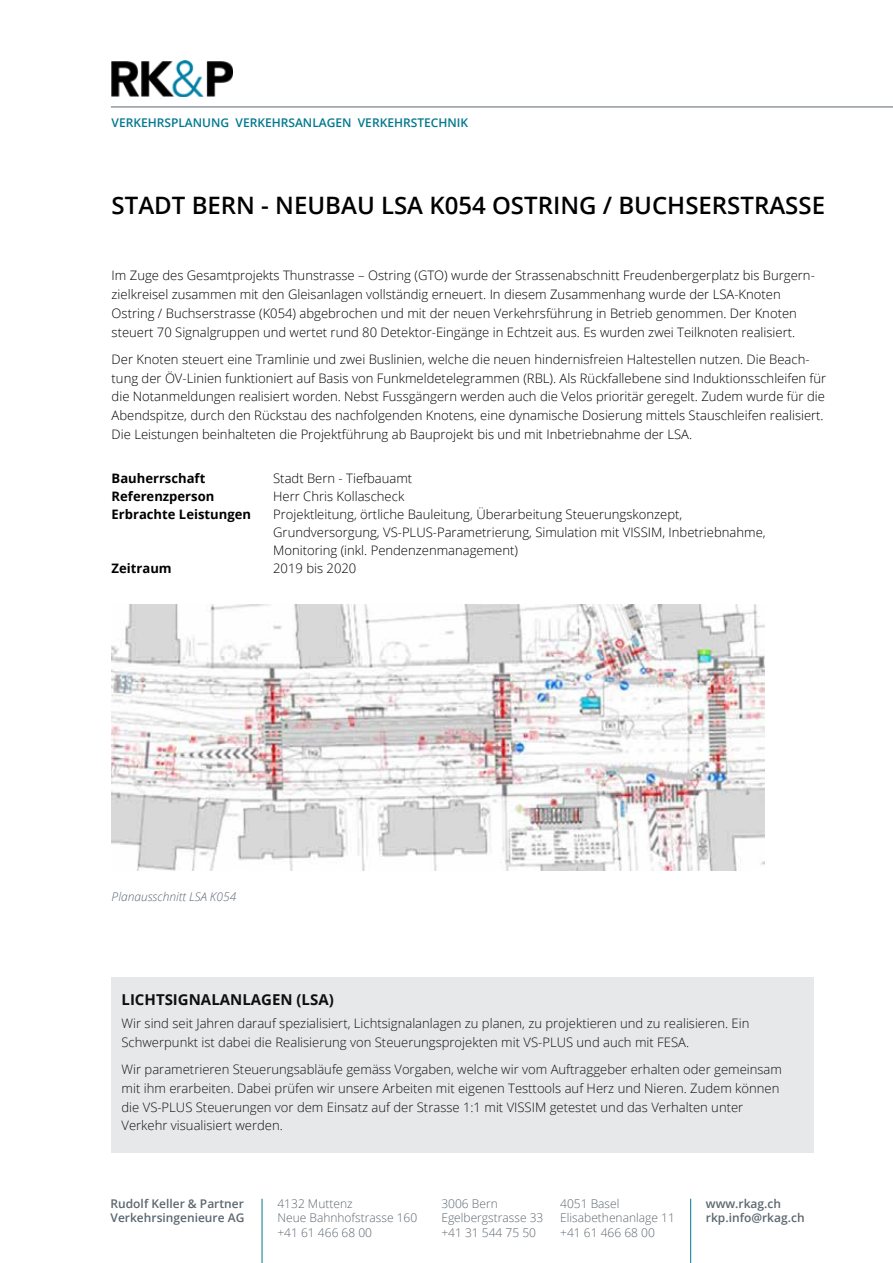
<style>
.page{position:relative;width:893px;height:1263px;background:#fff}
.page>*{position:absolute;margin:0;border:0;box-sizing:border-box;transform-origin:0 0}
.t1{font:600 24px "Open Sans";color:#000}
.t2{font:700 15px "Open Sans";color:#000}
.t3{font:300 13.05px/18.8px "Open Sans";color:#000}
.t4{font:700 13.05px "Open Sans";color:#000}
.t5{font:300 12px/14.4px "Open Sans";color:#5b6770}
.t6{font:600 12px/14.4px "Open Sans";color:#5b6770}
.t7{font:600 12px "Open Sans";color:#00788e}
.t8{font:italic 300 12px "Open Sans";color:#5b6770}
</style>
<div class="page">
<img style="left:112px;top:605px;width:653px;height:265px">
<div style="left:111px;top:977px;width:703px;height:175px;background:#e6e8e9"></div>
<hr style="left:262px;top:1199px;width:1px;height:64px;background:#00788e">
<hr style="left:690px;top:1199px;width:1px;height:64px;background:#00788e">
<img style="left:111px;top:60px;width:122px;height:36px">
<hr style="left:111px;top:107px;width:782px;height:1px;background:#5b6770">
<p class="t7" style="left:112px;top:114px;width:358px">VERKEHRSPLANUNG VERKEHRSANLAGEN VERKEHRSTECHNIK</p>
<h1 class="t1" style="left:112px;top:189px;width:715px">STADT BERN - NEUBAU LSA K054 OSTRING / BUCHSERSTRASSE</h1>
<p class="t3" style="left:112px;top:266px;width:705px">Im Zuge des Gesamtprojekts Thunstrasse – Ostring (GTO) wurde der Strassenabschnitt Freudenbergerplatz bis Burgern&shy;zielkreisel zusammen mit den Gleisanlagen vollständig erneuert. In diesem Zusammenhang wurde der LSA-Knoten Ostring / Buchserstrasse (K054) abgebrochen und mit der neuen Verkehrsführung in Betrieb genommen. Der Knoten steuert 70 Signalgruppen und wertet rund 80 Detektor-Eingänge in Echtzeit aus. Es wurden zwei Teilknoten realisiert.</p>
<p class="t3" style="left:112px;top:349px;width:716px">Der Knoten steuert eine Tramlinie und zwei Buslinien, welche die neuen hindernisfreien Haltestellen nutzen. Die Beach&shy;tung der ÖV-Linien funktioniert auf Basis von Funkmeldetelegrammen (RBL). Als Rückfallebene sind Induktionsschleifen für die Notanmeldungen realisiert worden. Nebst Fussgängern werden auch die Velos prioritär geregelt. Zudem wurde für die Abendspitze, durch den Rückstau des nachfolgenden Knotens, eine dynamische Dosierung mittels Stauschleifen realisiert.<br>Die Leistungen beinhalteten die Projektführung ab Bauprojekt bis und mit Inbetriebnahme der LSA.</p>
<p class="t4" style="left:112px;top:469px;width:95px">Bauherrschaft</p>
<p class="t3" style="left:273px;top:468px;width:141px">Stadt Bern - Tiefbauamt</p>
<p class="t4" style="left:112px;top:487px;width:104px">Referenzperson</p>
<p class="t3" style="left:273px;top:486px;width:133px">Herr Chris Kollascheck</p>
<p class="t4" style="left:112px;top:505px;width:141px">Erbrachte Leistungen</p>
<p class="t3" style="left:273px;top:505px;width:494px;line-height:18px">Projektleitung, örtliche Bauleitung, Überarbeitung Steuerungskonzept,<br>Grundversorgung, VS-PLUS-Parametrierung, Simulation mit VISSIM, Inbetriebnahme,<br>Monitoring (inkl. Pendenzenmanagement)</p>
<p class="t4" style="left:112px;top:559px;width:62px">Zeitraum</p>
<p class="t3" style="left:273px;top:558px;width:85px">2019 bis 2020</p>
<p class="t8" style="left:112px;top:888px;width:126px">Planausschnitt LSA K054</p>
<p class="t2" style="left:122px;top:989px;width:214px">LICHTSIGNALANLAGEN (LSA)</p>
<p class="t3" style="left:122px;top:1014px;width:629px">Wir sind seit Jahren darauf spezialisiert, Lichtsignalanlagen zu planen, zu projektieren und zu realisieren. Ein<br>Schwerpunkt ist dabei die Realisierung von Steuerungsprojekten mit VS-PLUS und auch mit FESA.</p>
<p class="t3" style="left:122px;top:1060px;width:662px">Wir parametrieren Steuerungsabläufe gemäss Vorgaben, welche wir vom Auftraggeber erhalten oder gemeinsam mit ihm erarbeiten. Dabei prüfen wir unsere Arbeiten mit eigenen Testtools auf Herz und Nieren. Zudem können die VS-PLUS Steuerungen vor dem Einsatz auf der Strasse 1:1 mit VISSIM getestet und das Verhalten unter Verkehr visualisiert werden.</p>
<p class="t6" style="left:111px;top:1196px;width:135px">Rudolf Keller &amp; Partner<br>Verkehrsingenieure AG</p>
<p class="t6" style="left:706px;top:1196px;width:100px">www.rkag.ch rkp.info@rkag.ch</p>
<p class="t5" style="left:277px;top:1196px;width:141px">4132 Muttenz<br>Neue Bahnhofstrasse 160 +41 61 466 68 00</p>
<p class="t5" style="left:441px;top:1196px;width:104px">3006 Bern<br>Egelbergstrasse 33 +41 31 544 75 50</p>
<p class="t5" style="left:560px;top:1196px;width:116px">4051 Basel<br>Elisabethenanlage 11 +41 61 466 68 00</p>
</div>
